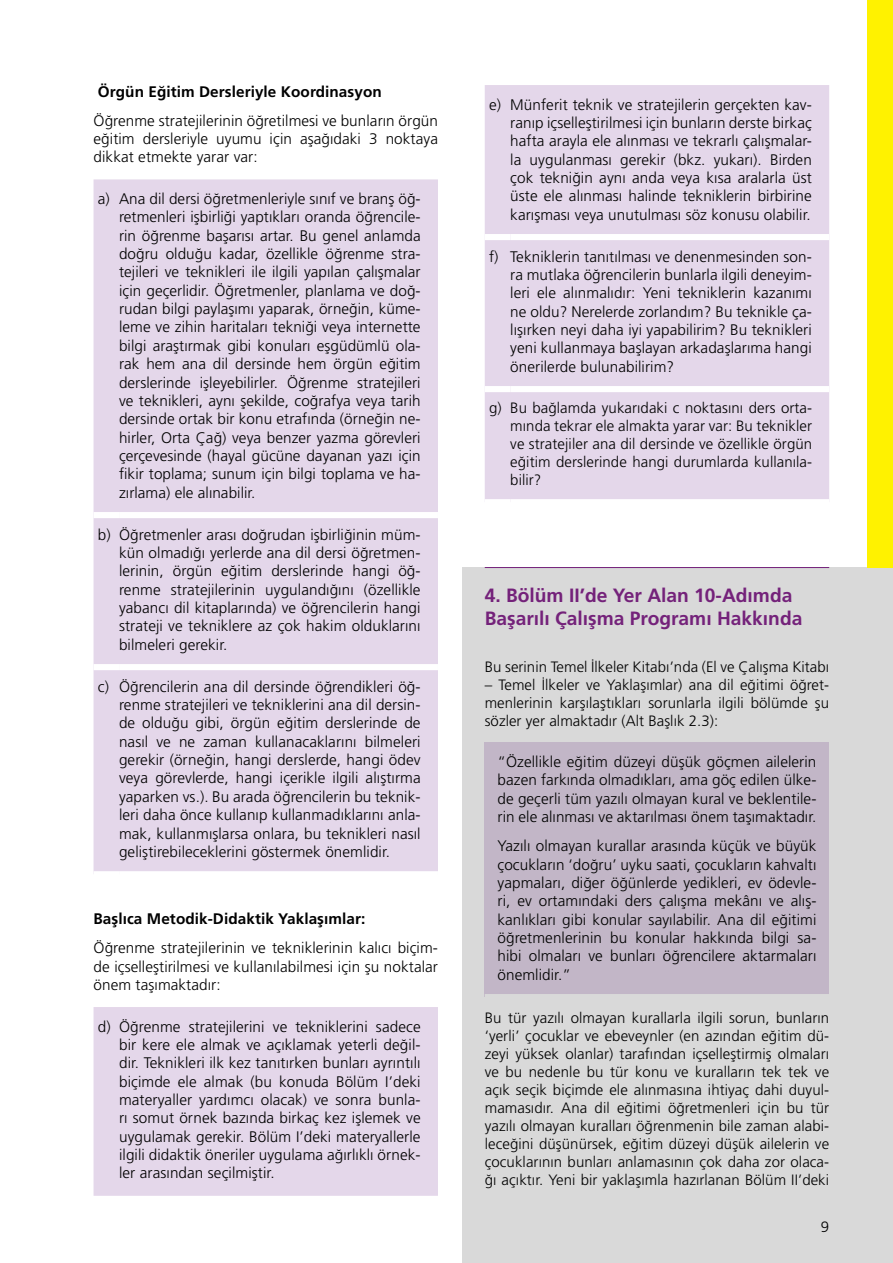
<style>
.page{position:relative;width:893px;height:1263px;background:#fff}
.page>*{position:absolute;margin:0;border:0;box-sizing:border-box;transform-origin:0 0}
.t1{font:700 19.2px/23.1px "Frutiger LT Pro";color:#892890}
.t2{font:300 15.3px/18.3px "Frutiger LT Pro";letter-spacing:.005em;color:#000;text-align:justify}
.t3{font:700 15.3px "Frutiger LT Pro";letter-spacing:.005em;color:#000}
.t4{font:300 15px/18px "Frutiger LT Pro";letter-spacing:.005em;color:#000;text-align:justify}
</style>
<div class="page">
<div style="left:94px;top:179px;width:344px;height:692px;background:#e4d7ea"></div>
<div style="left:94px;top:512px;width:25px;height:6px;background:#fff"></div>
<div style="left:119px;top:512px;width:319px;height:6px;background:#fff"></div>
<div style="left:94px;top:664px;width:25px;height:6px;background:#fff"></div>
<div style="left:119px;top:664px;width:319px;height:6px;background:#fff"></div>
<div style="left:94px;top:1007px;width:344px;height:189px;background:#e4d7ea"></div>
<hr style="left:485px;top:567px;width:344px;height:1px;background:#892890">
<div style="left:485px;top:85px;width:344px;height:414px;background:#e4d7ea"></div>
<div style="left:485px;top:234px;width:25px;height:6px;background:#fff"></div>
<div style="left:510px;top:234px;width:319px;height:6px;background:#fff"></div>
<div style="left:485px;top:386px;width:25px;height:6px;background:#fff"></div>
<div style="left:510px;top:386px;width:319px;height:6px;background:#fff"></div>
<svg style="left:463px;top:568px;width:430px;height:695px;background:#d2ced3"></svg>
<div style="left:867px;top:0;width:26px;height:568px;background:#fff200"></div>
<p class="t3" style="left:98px;top:82px;width:285px">Örgün Eğitim Dersleriyle Koordinasyon</p>
<p class="t2" style="left:94px;top:111px;width:346px">Öğrenme stratejilerinin öğretilmesi ve bunların örgün eğitim dersleriyle uyumu için aşağıdaki 3 noktaya dikkat etmekte yarar var:</p>
<p class="t2" style="left:119px;top:190px;width:303px;text-indent:-21px">a) Ana dil dersi öğretmenleriyle sınıf ve branş öğ&shy;retmenleri işbirliği yaptıkları oranda öğrencile&shy;rin öğrenme başarısı artar. Bu genel anlamda doğru olduğu kadar, özellikle öğrenme stra&shy;tejileri ve teknikleri ile ilgili yapılan çalışmalar için geçerlidir. Öğretmenler, planlama ve doğ&shy;rudan bilgi paylaşımı yaparak, örneğin, küme&shy;leme ve zihin haritaları tekniği veya internette bilgi araştırmak gibi konuları eşgüdümlü ola&shy;rak hem ana dil dersinde hem örgün eğitim derslerinde işleyebilirler. Öğrenme stratejileri ve teknikleri, aynı şekilde, coğrafya veya tarih dersinde ortak bir konu etrafında (örneğin ne&shy;hirler, Orta Çağ) veya benzer yazma görevleri çerçevesinde (hayal gücüne dayanan yazı için fikir toplama; sunum için bilgi toplama ve ha&shy;zırlama) ele alınabilir.</p>
<p class="t2" style="left:119px;top:525px;width:303px;text-indent:-21px">b) Öğretmenler arası doğrudan işbirliğinin müm&shy;kün olmadığı yerlerde ana dil dersi öğretmen&shy;lerinin, örgün eğitim derslerinde hangi öğ&shy;renme stratejilerinin uygulandığını (özellikle yabancı dil kitaplarında) ve öğrencilerin hangi strateji ve tekniklere az çok hakim olduklarını bilmeleri gerekir.</p>
<p class="t2" style="left:119px;top:677px;width:303px;text-indent:-21px">c) Öğrencilerin ana dil dersinde öğrendikleri öğ&shy;renme stratejileri ve tekniklerini ana dil dersin&shy;de olduğu gibi, örgün eğitim derslerinde de nasıl ve ne zaman kullanacaklarını bilmeleri gerekir (örneğin, hangi derslerde, hangi ödev veya görevlerde, hangi içerikle ilgili alıştırma yaparken vs.). Bu arada öğrencilerin bu teknik&shy;leri daha önce kullanıp kullanmadıklarını anla&shy;mak, kullanmışlarsa onlara, bu teknikleri nasıl geliştirebileceklerini göstermek önemlidir.</p>
<p class="t3" style="left:94px;top:910px;width:273px">Başlıca Metodik-Didaktik Yaklaşımlar:</p>
<p class="t2" style="left:94px;top:939px;width:346px">Öğrenme stratejilerinin ve tekniklerinin kalıcı biçim&shy;de içselleştirilmesi ve kullanılabilmesi için şu noktalar önem taşımaktadır:</p>
<p class="t2" style="left:119px;top:1017px;width:303px;text-indent:-21px">d) Öğrenme stratejilerini ve tekniklerini sadece bir kere ele almak ve açıklamak yeterli değil&shy;dir. Teknikleri ilk kez tanıtırken bunları ayrıntılı biçimde ele almak (bu konuda Bölüm I’deki materyaller yardımcı olacak) ve sonra bunla&shy;rı somut örnek bazında birkaç kez işlemek ve uygulamak gerekir. Bölüm I’deki materyallerle ilgili didaktik öneriler uygulama ağırlıklı örnek&shy;ler arasından seçilmiştir.</p>
<p class="t2" style="left:510px;top:95px;width:303px;text-indent:-21px">e) Münferit teknik ve stratejilerin gerçekten kav&shy;ranıp içselleştirilmesi için bunların derste birkaç hafta arayla ele alınması ve tekrarlı çalışmalar&shy;la uygulanması gerekir (bkz. yukarı). Birden çok tekniğin aynı anda veya kısa aralarla üst üste ele alınması halinde tekniklerin birbirine karışması veya unutulması söz konusu olabilir.</p>
<p class="t2" style="left:510px;top:247px;width:303px;text-indent:-21px">f) Tekniklerin tanıtılması ve denenmesinden son&shy;ra mutlaka öğrencilerin bunlarla ilgili deneyim&shy;leri ele alınmalıdır: Yeni tekniklerin kazanımı ne oldu? Nerelerde zorlandım? Bu teknikle ça&shy;lışırken neyi daha iyi yapabilirim? Bu teknikleri yeni kullanmaya başlayan arkadaşlarıma hangi önerilerde bulunabilirim?</p>
<p class="t4" style="left:510px;top:399px;width:303px;text-indent:-21px">g) Bu bağlamda yukarıdaki c noktasını ders orta&shy;mında tekrar ele almakta yarar var: Bu teknikler ve stratejiler ana dil dersinde ve özellikle örgün eğitim derslerinde hangi durumlarda kullanıla&shy;bilir?</p>
<p class="t1" style="left:485px;top:584px;width:319px">4. Bölüm II’de Yer Alan 10-Adımda<br>Başarılı Çalışma Programı Hakkında</p>
<p class="t4" style="left:485px;top:657px;width:346px">Bu serinin Temel İlkeler Kitabı’nda (El ve Çalışma Kitabı</p>
<p class="t4" style="left:485px;top:675px;width:346px">– Temel İlkeler ve Yaklaşımlar) ana dil eğitimi öğret&shy;menlerinin karşılaştıkları sorunlarla ilgili bölümde şu sözler yer almaktadır (Alt Başlık 2.3):</p>
<p class="t2" style="left:497px;top:752px;width:320px">“Özellikle eğitim düzeyi düşük göçmen ailelerin bazen farkında olmadıkları, ama göç edilen ülke&shy;de geçerli tüm yazılı olmayan kural ve beklentile&shy;rin ele alınması ve aktarılması önem taşımaktadır.</p>
<p class="t2" style="left:497px;top:837px;width:320px">Yazılı olmayan kurallar arasında küçük ve büyük çocukların ‘doğru’ uyku saati, çocukların kahvaltı yapmaları, diğer öğünlerde yedikleri, ev ödevle&shy;ri, ev ortamındaki ders çalışma mekânı ve alış&shy;kanlıkları gibi konular sayılabilir. Ana dil eğitimi öğretmenlerinin bu konular hakkında bilgi sa&shy;hibi olmaları ve bunları öğrencilere aktarmaları önemlidir.”</p>
<p class="t4" style="left:485px;top:1008px;width:346px">Bu tür yazılı olmayan kurallarla ilgili sorun, bunların ‘yerli’ çocuklar ve ebeveynler (en azından eğitim dü&shy;zeyi yüksek olanlar) tarafından içselleştirmiş olmaları ve bu nedenle bu tür konu ve kuralların tek tek ve açık seçik biçimde ele alınmasına ihtiyaç dahi duyul&shy;mamasıdır. Ana dil eğitimi öğretmenleri için bu tür yazılı olmayan kuralları öğrenmenin bile zaman alabi&shy;leceğini düşünürsek, eğitim düzeyi düşük ailelerin ve çocuklarının bunları anlamasının çok daha zor olaca&shy;ğı açıktır. Yeni bir yaklaşımla hazırlanan Bölüm II’deki</p>
<p class="t4" style="left:821px;top:1217px;width:10px">9</p>
</div>
